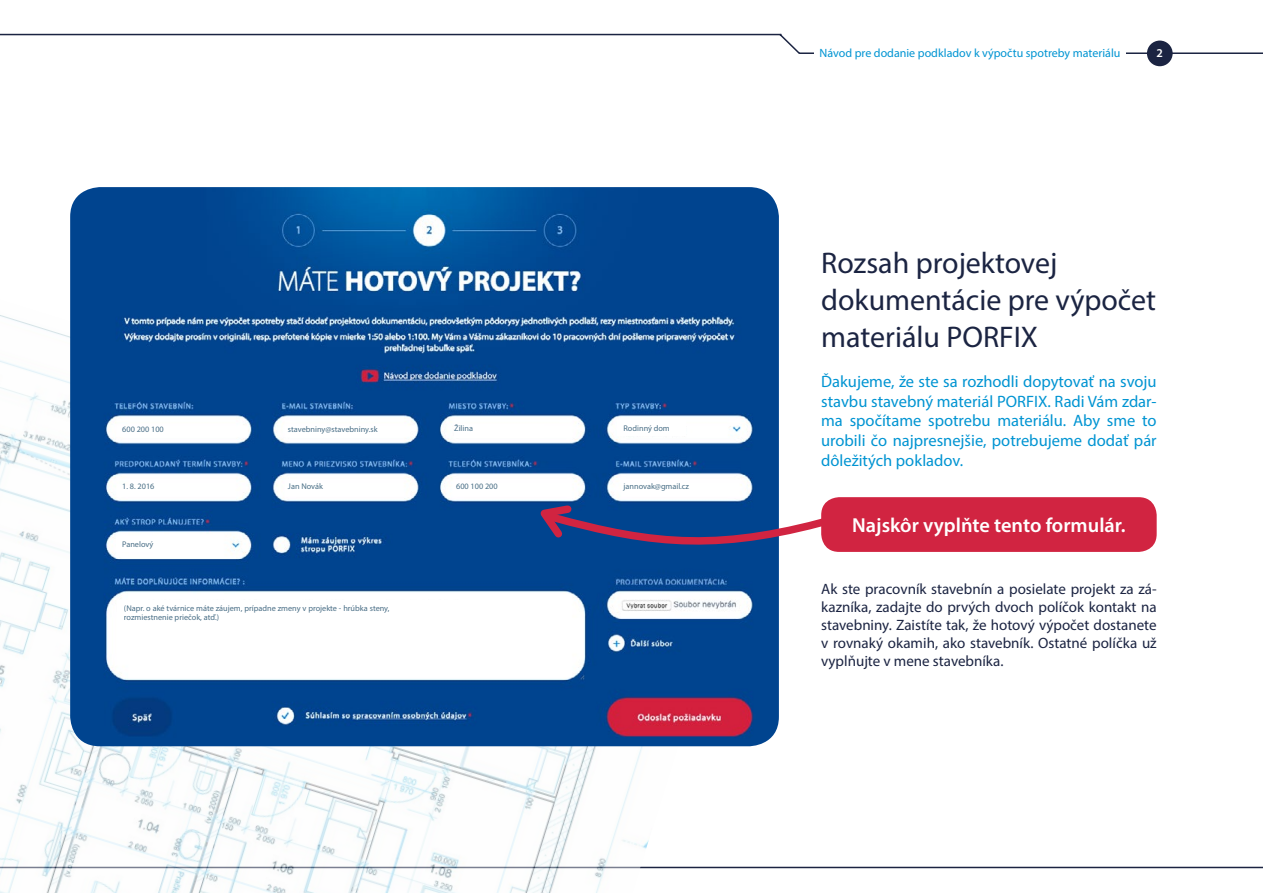
<style>
.page{position:relative;width:1263px;height:893px;background:#fff}
.page>*{position:absolute;margin:0;border:0;box-sizing:border-box;transform-origin:0 0}
.t1{font:30px/37px "Myriad Pro";color:#1b2442}
.t2{font:600 20.25px "Myriad Pro";color:#fff}
.t3{font:16.5px/19.8px "Myriad Pro";color:#0094d2;text-align:justify}
.t4{font:15px/18px "Myriad Pro";color:#1b2442;text-align:justify}
.t5{font:12px "Myriad Pro";color:#0094d2}
.t6{font:600 12px "Myriad Pro";color:#fff}
.t7{font:8.25px/9.9px "Myriad Pro";color:#486d85}
</style>
<div class="page">
<hr style="left:0;top:867px;width:1263px;height:1px;background:#1b2442">
<svg style="left:0;top:33px;width:1263px;height:21px"></svg>
<div style="left:814px;top:48px;width:312px;height:17px;background:#fff"></div>
<div style="left:1147px;top:41px;width:26px;height:25px;background:#1b2442;border-radius:50%"></div>
<img style="left:0;top:315px;width:745px;height:578px">
<img style="left:70px;top:187px;width:709px;height:559px">
<div style="left:454px;top:424px;width:90px;height:14px;background:#fff"></div>
<div style="left:821px;top:497px;width:336px;height:55px;background:#d12441;border-radius:18px"></div>
<div style="left:618px;top:421px;width:68px;height:15px;background:#fff"></div>
<div style="left:117px;top:536px;width:68px;height:16px;background:#fff"></div>
<svg style="left:532px;top:500px;width:319px;height:52px"></svg>
<div style="left:117px;top:601px;width:364px;height:22px;background:#fff"></div>
<div style="left:122px;top:602px;width:270px;height:29px;background:#fff"></div>
<p class="t7" style="left:122px;top:424px;width:43px">600 200 100</p>
<p class="t7" style="left:288px;top:424px;width:91px">stavebniny@stavebniny.sk</p>
<p class="t7" style="left:454px;top:423px;width:20px">Žilina</p>
<p class="t7" style="left:623px;top:423px;width:48px">Rodinný dom</p>
<p class="t7" style="left:122px;top:481px;width:34px">1. 8. 2016</p>
<p class="t7" style="left:288px;top:481px;width:37px">Jan Novák</p>
<p class="t7" style="left:456px;top:481px;width:43px">600 100 200</p>
<p class="t7" style="left:623px;top:481px;width:67px">jannovak@gmail.cz</p>
<p class="t7" style="left:122px;top:539px;width:33px">Panelový</p>
<p class="t7" style="left:124px;top:603px;width:267px">(Napr. o aké tvárnice máte záujem, prípadne zmeny v projekte - hrúbka steny, rozmiestnenie priečok, atď.)</p>
<p class="t5" style="left:819px;top:45px;width:302px">Návod pre dodanie podkladov k výpočtu spotreby materiálu</p>
<p class="t6" style="left:1156px;top:45px;width:8px">2</p>
<h1 class="t1" style="left:821px;top:244px;width:336px">Rozsah projektovej dokumentácie pre výpočet materiálu PORFIX</h1>
<p class="t3" style="left:821px;top:371px;width:337px">Ďakujeme, že ste sa rozhodli dopytovať na svoju stavbu stavebný materiál PORFIX. Radi Vám zdar&shy;ma spočítame spotrebu materiálu. Aby sme to urobili čo najpresnejšie, potrebujeme dodať pár dôležitých pokladov.</p>
<h2 class="t2" style="left:852px;top:512px;width:275px">Najskôr vyplňte tento formulár.</h2>
<p class="t4" style="left:821px;top:580px;width:337px">Ak ste pracovník stavebnín a posielate projekt za zá&shy;kazníka, zadajte do prvých dvoch políčok kontakt na stavebniny. Zaistíte tak, že hotový výpočet dostanete v rovnaký okamih, ako stavebník. Ostatné políčka už vyplňujte v mene stavebníka.</p>
</div>
